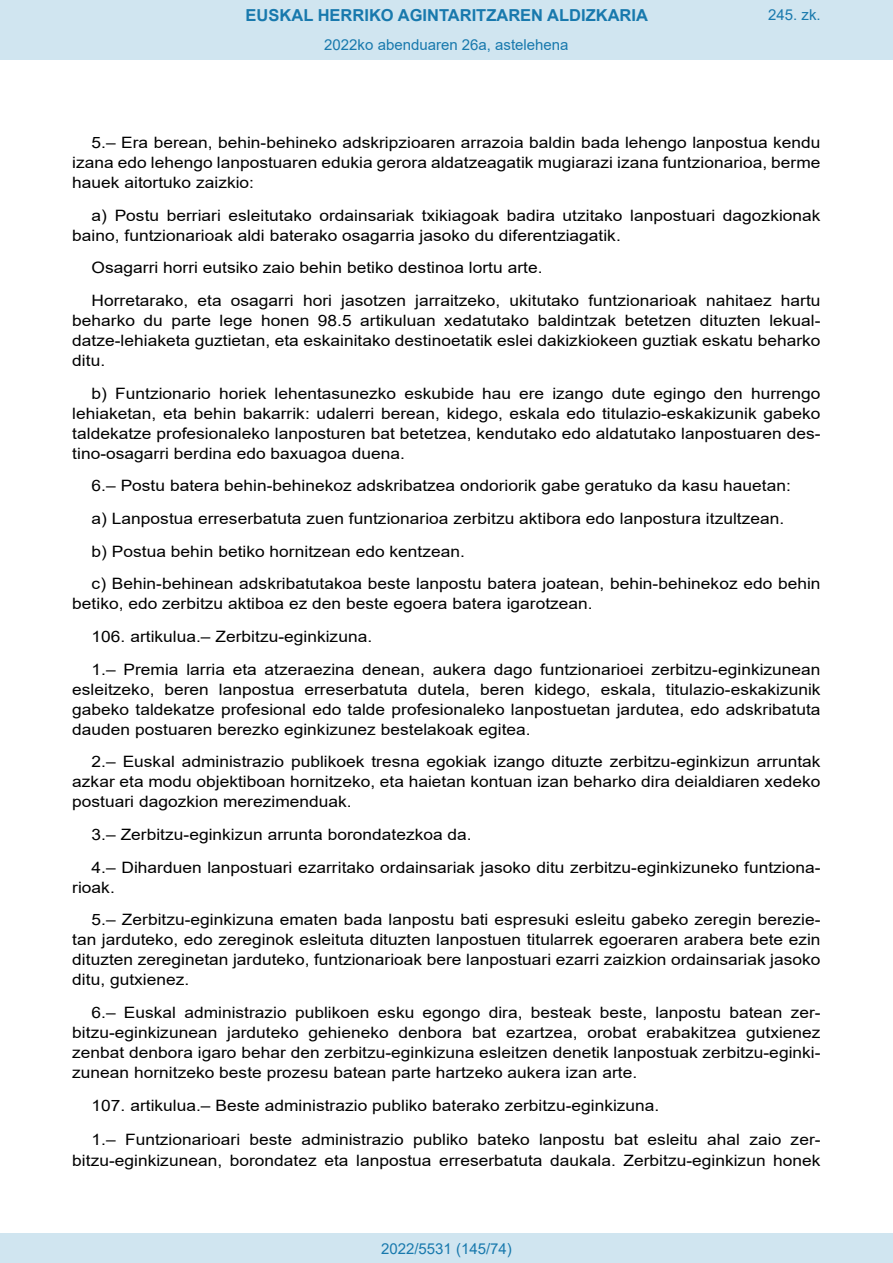
<style>
.page{position:relative;width:893px;height:1263px;background:#fff}
.page>*{position:absolute;margin:0;border:0;box-sizing:border-box;transform-origin:0 0}
.t1{font:700 16.5px "Arial";color:#1879ad}
.BOPVDetalle{font:15.6px/20px "Arial";color:#000;text-align:justify;scale:1.11 1}
.Paginacion_Centro{font:15px "Arial";color:#1879ad}
</style>
<div class="page">
<div style="left:0;top:0;width:893px;height:60px;background:#d0e5f0"></div>
<div style="left:0;top:1233px;width:893px;height:30px;background:#d0e5f0"></div>
<p class="t1" style="left:246px;top:3px;width:404px">EUSKAL HERRIKO AGINTARITZAREN ALDIZKARIA</p>
<p class="Paginacion_Centro" style="left:324px;top:35px;width:246px">2022ko abenduaren 26a, astelehena</p>
<p class="Paginacion_Centro" style="left:768px;top:5px;width:54px">245. zk.</p>
<p class="BOPVDetalle" style="left:72px;top:133px;width:676px;text-indent:19px">5.– Era berean, behin-behineko adskripzioaren arrazoia baldin bada lehengo lanpostua kendu izana edo lehengo lanpostuaren edukia gerora aldatzeagatik mugiarazi izana funtzionarioa, berme hauek aitortuko zaizkio:</p>
<p class="BOPVDetalle" style="left:72px;top:205px;width:676px;text-indent:19px">a) Postu berriari esleitutako ordainsariak txikiagoak badira utzitako lanpostuari dagozkionak baino, funtzionarioak aldi baterako osagarria jasoko du diferentziagatik.</p>
<p class="BOPVDetalle" style="left:92px;top:258px;width:408px">Osagarri horri eutsiko zaio behin betiko destinoa lortu arte.</p>
<p class="BOPVDetalle" style="left:72px;top:290px;width:676px;text-indent:19px">Horretarako, eta osagarri hori jasotzen jarraitzeko, ukitutako funtzionarioak nahitaez hartu beharko du parte lege honen 98.5 artikuluan xedatutako baldintzak betetzen dituzten lekual&shy;datze-lehiaketa guztietan, eta eskainitako destinoetatik eslei dakizkiokeen guztiak eskatu beharko ditu.</p>
<p class="BOPVDetalle" style="left:72px;top:383px;width:676px;text-indent:19px">b) Funtzionario horiek lehentasunezko eskubide hau ere izango dute egingo den hurrengo lehiaketan, eta behin bakarrik: udalerri berean, kidego, eskala edo titulazio-eskakizunik gabeko taldekatze profesionaleko lanposturen bat betetzea, kendutako edo aldatutako lanpostuaren des&shy;tino-osagarri berdina edo baxuagoa duena.</p>
<p class="BOPVDetalle" style="left:92px;top:476px;width:631px">6.– Postu batera behin-behinekoz adskribatzea ondoriorik gabe geratuko da kasu hauetan:</p>
<p class="BOPVDetalle" style="left:92px;top:508px;width:625px">a) Lanpostua erreserbatuta zuen funtzionarioa zerbitzu aktibora edo lanpostura itzultzean.</p>
<p class="BOPVDetalle" style="left:92px;top:541px;width:338px">b) Postua behin betiko hornitzean edo kentzean.</p>
<p class="BOPVDetalle" style="left:72px;top:574px;width:676px;text-indent:19px">c) Behin-behinean adskribatutakoa beste lanpostu batera joatean, behin-behinekoz edo behin betiko, edo zerbitzu aktiboa ez den beste egoera batera igarotzean.</p>
<p class="BOPVDetalle" style="left:92px;top:626px;width:254px">106. artikulua.– Zerbitzu-eginkizuna.</p>
<p class="BOPVDetalle" style="left:72px;top:659px;width:676px;text-indent:19px">1.– Premia larria eta atzeraezina denean, aukera dago funtzionarioei zerbitzu-eginkizunean esleitzeko, beren lanpostua erreserbatuta dutela, beren kidego, eskala, titulazio-eskakizunik gabeko taldekatze profesional edo talde profesionaleko lanpostuetan jardutea, edo adskribatuta dauden postuaren berezko eginkizunez bestelakoak egitea.</p>
<p class="BOPVDetalle" style="left:72px;top:752px;width:676px;text-indent:19px">2.– Euskal administrazio publikoek tresna egokiak izango dituzte zerbitzu-eginkizun arruntak azkar eta modu objektiboan hornitzeko, eta haietan kontuan izan beharko dira deialdiaren xedeko postuari dagozkion merezimenduak.</p>
<p class="BOPVDetalle" style="left:92px;top:824px;width:344px">3.– Zerbitzu-eginkizun arrunta borondatezkoa da.</p>
<p class="BOPVDetalle" style="left:72px;top:857px;width:676px;text-indent:19px">4.– Diharduen lanpostuari ezarritako ordainsariak jasoko ditu zerbitzu-eginkizuneko funtziona&shy;rioak.</p>
<p class="BOPVDetalle" style="left:72px;top:910px;width:676px;text-indent:19px">5.– Zerbitzu-eginkizuna ematen bada lanpostu bati espresuki esleitu gabeko zeregin berezie&shy;tan jarduteko, edo zereginok esleituta dituzten lanpostuen titularrek egoeraren arabera bete ezin dituzten zereginetan jarduteko, funtzionarioak bere lanpostuari ezarri zaizkion ordainsariak jasoko ditu, gutxienez.</p>
<p class="BOPVDetalle" style="left:72px;top:1002px;width:676px;text-indent:19px">6.– Euskal administrazio publikoen esku egongo dira, besteak beste, lanpostu batean zer&shy;bitzu-eginkizunean jarduteko gehieneko denbora bat ezartzea, orobat erabakitzea gutxienez zenbat denbora igaro behar den zerbitzu-eginkizuna esleitzen denetik lanpostuak zerbitzu-eginki&shy;zunean hornitzeko beste prozesu batean parte hartzeko aukera izan arte.</p>
<p class="BOPVDetalle" style="left:92px;top:1096px;width:513px">107. artikulua.– Beste administrazio publiko baterako zerbitzu-eginkizuna.</p>
<p class="BOPVDetalle" style="left:72px;top:1129px;width:676px;line-height:21px;text-align:right">1.– Funtzionarioari beste administrazio publiko bateko lanpostu bat esleitu ahal zaio zer&shy;bitzu-eginkizunean, borondatez eta lanpostua erreserbatuta daukala. Zerbitzu-eginkizun honek</p>
<p class="Paginacion_Centro" style="left:381px;top:1238px;width:132px">2022/5531 (145/74)</p>
</div>
